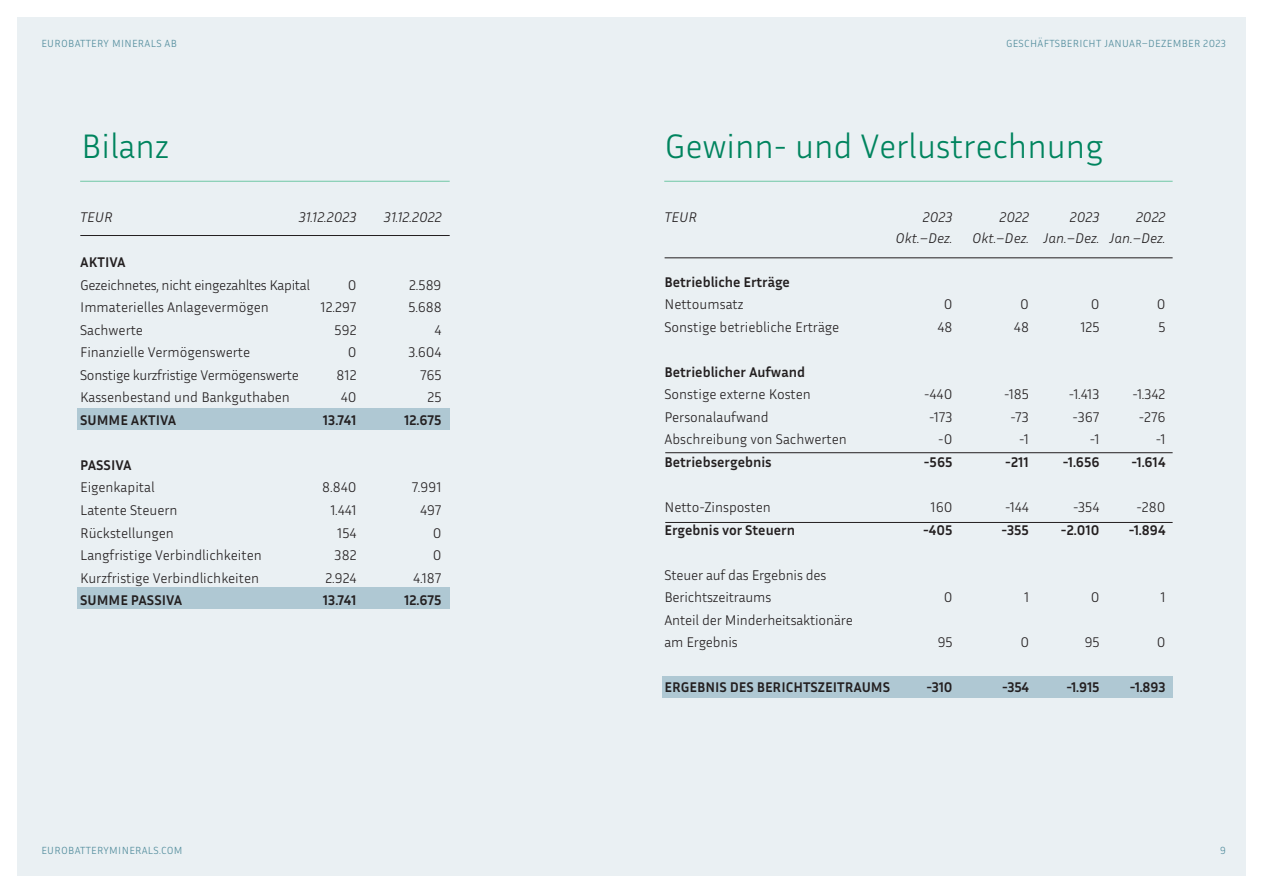
<style>
.page{position:relative;width:1263px;height:893px;background:#fff}
.page>*{position:absolute;margin:0;border:0;box-sizing:border-box;transform-origin:0 0}
.t1{font:300 34.5px "Inria Sans";color:#00845e}
.t2{font:300 14.25px/22.5px "Inria Sans";color:#231f20}
.t3{font:700 14.25px "Inria Sans";color:#231f20}
.t4{font:italic 300 14.25px "Inria Sans";color:#231f20}
.t5{font:300 14.25px "Inria Sans";letter-spacing:-.02em;color:#231f20}
.t6{font:300 10.5px "Inria Sans";letter-spacing:.03em;color:#518c9c}
</style>
<div class="page">
<div style="left:17px;top:17px;width:1229px;height:859px;background:#eaf0f3"></div>
<hr style="left:664px;top:181px;width:508px;height:1px;background:#70c7a5">
<hr style="left:80px;top:181px;width:370px;height:1px;background:#70c7a5">
<div style="left:78px;top:588px;width:372px;height:21px;background:#afc8d3"></div>
<div style="left:78px;top:408px;width:372px;height:22px;background:#afc8d3"></div>
<hr style="left:80px;top:235px;width:370px;height:1px;background:#231f20">
<div style="left:662px;top:676px;width:510px;height:22px;background:#afc8d3"></div>
<hr style="left:665px;top:257px;width:507px;height:1px;background:#231f20">
<hr style="left:665px;top:452px;width:507px;height:1px;background:#231f20">
<hr style="left:665px;top:522px;width:507px;height:1px;background:#231f20">
<p class="t6" style="left:41px;top:36px;width:137px">EUROBATTERY MINERALS AB</p>
<p class="t6" style="left:1006px;top:36px;width:222px">GESCHÄFTSBERICHT JANUAR–DEZEMBER 2023</p>
<h1 class="t1" style="left:81px;top:124px;width:89px">Bilanz</h1>
<h1 class="t1" style="left:664px;top:124px;width:440px">Gewinn- und Verlustrechnung</h1>
<p class="t4" style="left:80px;top:208px;width:34px">TEUR</p>
<p class="t4" style="left:299px;top:208px;width:59px">31.12.2023</p>
<p class="t4" style="left:384px;top:208px;width:59px">31.12.2022</p>
<p class="t3" style="left:80px;top:254px;width:47px">AKTIVA</p>
<p class="t5" style="left:80px;top:276px;width:232px">Gezeichnetes, nicht eingezahltes Kapital</p>
<p class="t2" style="left:348px;top:273px;width:10px">0</p>
<p class="t2" style="left:409px;top:273px;width:34px">2.589</p>
<p class="t2" style="left:80px;top:296px;width:190px">Immaterielles Anlagevermögen</p>
<p class="t2" style="left:321px;top:296px;width:37px">12.297</p>
<p class="t2" style="left:408px;top:296px;width:35px">5.688</p>
<p class="t2" style="left:80px;top:318px;width:64px">Sachwerte</p>
<p class="t2" style="left:335px;top:318px;width:24px">592</p>
<p class="t2" style="left:435px;top:318px;width:9px">4</p>
<p class="t2" style="left:80px;top:341px;width:171px">Finanzielle Vermögenswerte</p>
<p class="t2" style="left:348px;top:341px;width:10px">0</p>
<p class="t2" style="left:408px;top:341px;width:35px">3.604</p>
<p class="t5" style="left:80px;top:366px;width:220px">Sonstige kurzfristige Vermögenswerte</p>
<p class="t2" style="left:337px;top:363px;width:21px">812</p>
<p class="t2" style="left:420px;top:363px;width:23px">765</p>
<p class="t2" style="left:80px;top:386px;width:211px">Kassenbestand und Bankguthaben</p>
<p class="t2" style="left:341px;top:386px;width:17px">40</p>
<p class="t2" style="left:428px;top:386px;width:16px">25</p>
<p class="t3" style="left:80px;top:411px;width:98px">SUMME AKTIVA</p>
<p class="t3" style="left:323px;top:411px;width:35px">13.741</p>
<p class="t3" style="left:404px;top:411px;width:39px">12.675</p>
<p class="t3" style="left:80px;top:456px;width:53px">PASSIVA</p>
<p class="t2" style="left:80px;top:476px;width:76px">Eigenkapital</p>
<p class="t2" style="left:322px;top:476px;width:36px">8.840</p>
<p class="t2" style="left:412px;top:476px;width:31px">7.991</p>
<p class="t2" style="left:80px;top:498px;width:99px">Latente Steuern</p>
<p class="t2" style="left:330px;top:498px;width:28px">1.441</p>
<p class="t2" style="left:420px;top:498px;width:23px">497</p>
<p class="t2" style="left:80px;top:521px;width:95px">Rückstellungen</p>
<p class="t2" style="left:337px;top:521px;width:21px">154</p>
<p class="t2" style="left:433px;top:521px;width:10px">0</p>
<p class="t2" style="left:80px;top:543px;width:183px">Langfristige Verbindlichkeiten</p>
<p class="t2" style="left:335px;top:543px;width:23px">382</p>
<p class="t2" style="left:433px;top:543px;width:10px">0</p>
<p class="t2" style="left:80px;top:566px;width:180px">Kurzfristige Verbindlichkeiten</p>
<p class="t2" style="left:325px;top:566px;width:33px">2.924</p>
<p class="t2" style="left:413px;top:566px;width:30px">4.187</p>
<p class="t3" style="left:80px;top:591px;width:104px">SUMME PASSIVA</p>
<p class="t3" style="left:323px;top:591px;width:35px">13.741</p>
<p class="t3" style="left:404px;top:591px;width:39px">12.675</p>
<p class="t6" style="left:41px;top:843px;width:143px">EUROBATTERYMINERALS.COM</p>
<p class="t4" style="left:664px;top:208px;width:34px">TEUR</p>
<p class="t4" style="left:923px;top:208px;width:31px">2023</p>
<p class="t4" style="left:999px;top:208px;width:31px">2022</p>
<p class="t4" style="left:1070px;top:208px;width:31px">2023</p>
<p class="t4" style="left:1136px;top:208px;width:31px">2022</p>
<p class="t4" style="left:896px;top:229px;width:58px">Okt.–Dez.</p>
<p class="t4" style="left:972px;top:229px;width:195px">Okt.–Dez. Jan.–Dez. Jan.–Dez.</p>
<p class="t3" style="left:664px;top:273px;width:127px">Betriebliche Erträge</p>
<p class="t2" style="left:664px;top:293px;width:81px">Nettoumsatz</p>
<p class="t2" style="left:944px;top:293px;width:10px">0</p>
<p class="t2" style="left:1020px;top:293px;width:10px">0</p>
<p class="t2" style="left:1091px;top:293px;width:10px">0</p>
<p class="t2" style="left:1157px;top:293px;width:10px">0</p>
<p class="t2" style="left:664px;top:315px;width:176px">Sonstige betriebliche Erträge</p>
<p class="t2" style="left:937px;top:315px;width:17px">48</p>
<p class="t2" style="left:1014px;top:315px;width:17px">48</p>
<p class="t2" style="left:1080px;top:315px;width:21px">125</p>
<p class="t2" style="left:1158px;top:315px;width:9px">5</p>
<p class="t3" style="left:664px;top:363px;width:142px">Betrieblicher Aufwand</p>
<p class="t2" style="left:664px;top:383px;width:148px">Sonstige externe Kosten</p>
<p class="t2" style="left:924px;top:383px;width:30px">-440</p>
<p class="t2" style="left:1004px;top:383px;width:26px">-185</p>
<p class="t2" style="left:1069px;top:383px;width:32px">-1.413</p>
<p class="t2" style="left:1132px;top:383px;width:35px">-1.342</p>
<p class="t2" style="left:664px;top:405px;width:106px">Personalaufwand</p>
<p class="t2" style="left:929px;top:405px;width:25px">-173</p>
<p class="t2" style="left:1010px;top:405px;width:20px">-73</p>
<p class="t2" style="left:1072px;top:405px;width:28px">-367</p>
<p class="t2" style="left:1139px;top:405px;width:28px">-276</p>
<p class="t2" style="left:664px;top:428px;width:184px">Abschreibung von Sachwerten</p>
<p class="t2" style="left:938px;top:428px;width:16px">-0</p>
<p class="t2" style="left:1019px;top:428px;width:11px">-1</p>
<p class="t2" style="left:1090px;top:428px;width:11px">-1</p>
<p class="t2" style="left:1156px;top:428px;width:11px">-1</p>
<p class="t3" style="left:664px;top:453px;width:109px">Betriebsergebnis</p>
<p class="t3" style="left:924px;top:453px;width:30px">-565</p>
<p class="t3" style="left:1005px;top:453px;width:25px">-211</p>
<p class="t3" style="left:1063px;top:453px;width:38px">-1.656</p>
<p class="t3" style="left:1131px;top:453px;width:35px">-1.614</p>
<p class="t2" style="left:664px;top:495px;width:108px">Netto-Zinsposten</p>
<p class="t2" style="left:930px;top:495px;width:23px">160</p>
<p class="t2" style="left:1005px;top:495px;width:25px">-144</p>
<p class="t2" style="left:1073px;top:495px;width:28px">-354</p>
<p class="t2" style="left:1136px;top:495px;width:30px">-280</p>
<p class="t3" style="left:664px;top:521px;width:132px">Ergebnis vor Steuern</p>
<p class="t3" style="left:923px;top:521px;width:31px">-405</p>
<p class="t3" style="left:1001px;top:521px;width:29px">-355</p>
<p class="t3" style="left:1061px;top:521px;width:40px">-2.010</p>
<p class="t3" style="left:1129px;top:521px;width:38px">-1.894</p>
<p class="t2" style="left:664px;top:563px;width:163px">Steuer auf das Ergebnis des<br>Berichtszeitraums</p>
<p class="t2" style="left:944px;top:585px;width:10px">0</p>
<p class="t2" style="left:1024px;top:585px;width:7px">1</p>
<p class="t2" style="left:1091px;top:585px;width:10px">0</p>
<p class="t2" style="left:1160px;top:585px;width:7px">1</p>
<p class="t2" style="left:664px;top:608px;width:190px">Anteil der Minderheitsaktionäre am Ergebnis</p>
<p class="t2" style="left:938px;top:630px;width:16px">95</p>
<p class="t2" style="left:1020px;top:630px;width:10px">0</p>
<p class="t2" style="left:1085px;top:630px;width:16px">95</p>
<p class="t2" style="left:1157px;top:630px;width:10px">0</p>
<p class="t3" style="left:664px;top:678px;width:227px">ERGEBNIS DES BERICHTSZEITRAUMS</p>
<p class="t3" style="left:926px;top:678px;width:28px">-310</p>
<p class="t3" style="left:1002px;top:678px;width:29px">-354</p>
<p class="t3" style="left:1066px;top:678px;width:35px">-1.915</p>
<p class="t3" style="left:1130px;top:678px;width:37px">-1.893</p>
<p class="t6" style="left:1220px;top:843px;width:7px">9</p>
</div>
